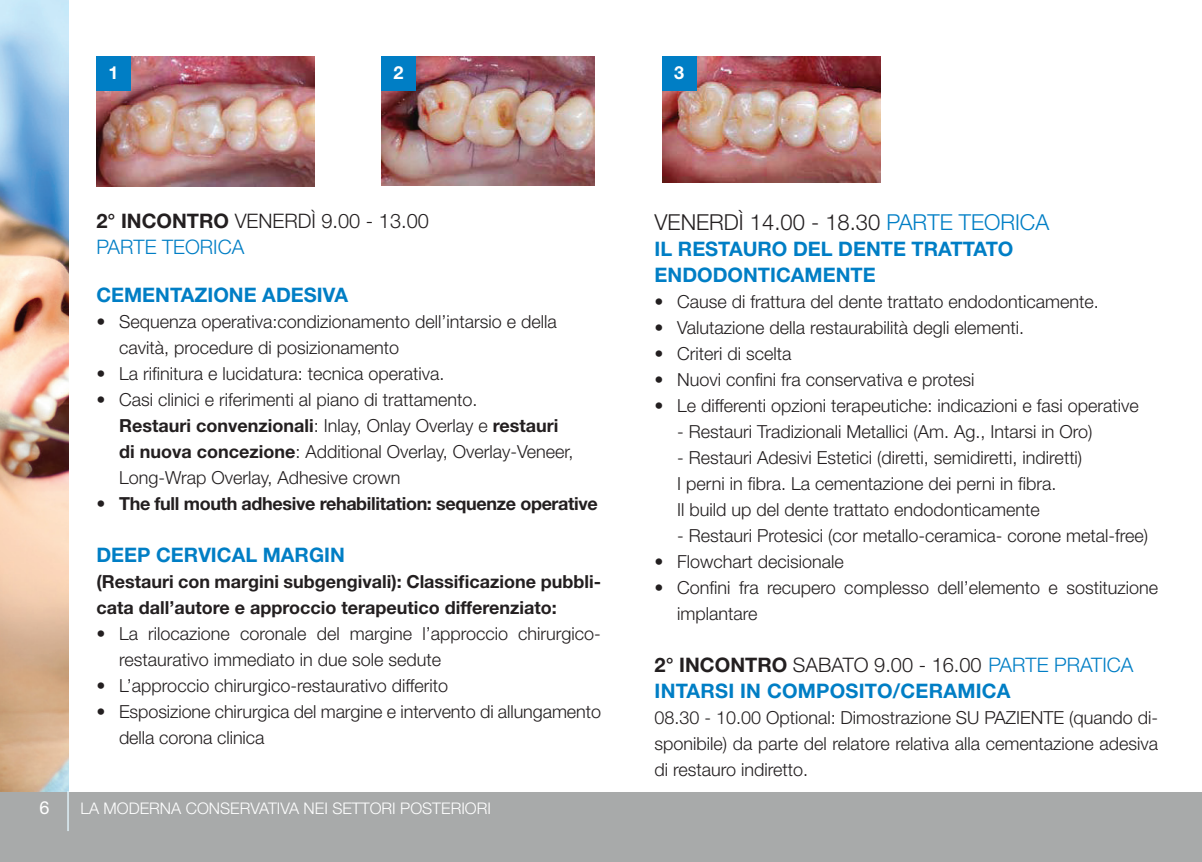
<style>
.page{position:relative;width:1202px;height:862px;background:#fff}
.page>*{position:absolute;margin:0;border:0;box-sizing:border-box;transform-origin:0 0}
.t1{font:300 22px "Helvetica Neue LT Std";color:#231f20}
.t2{font:700 20px/26px "Helvetica Neue LT Std";color:#007ec5}
.t3{font:300 20px/26px "Helvetica Neue LT Std";color:#231f20}
.t4{font:300 18px/26px "Helvetica Neue LT Std";color:#231f20}
.t5{font:700 18px/26px "Helvetica Neue LT Std";color:#231f20}
.t6{font:700 18px "Helvetica Neue LT Std";letter-spacing:-.02em;color:#231f20}
.t7{font:700 18px "Helvetica Neue LT Std";color:#fff}
.t8{font:18px "Helvetica Neue LT Std";color:#fff}
.t9{font:300 16px "Helvetica Neue LT Std";color:#fff}
.s1{font-weight:700}
.s2{color:#007ec5}
.s3{font-weight:300}
.s4{color:#231f20}
.s5{font-weight:300;color:#231f20}
</style>
<div class="page">
<img style="left:0;top:0;width:68px;height:792px">
<div style="left:0;top:792px;width:1202px;height:70px;background:#a8aaaa"></div>
<hr style="left:67px;top:791px;width:2px;height:40px;background:#e1f4fc">
<img style="left:96px;top:57px;width:218px;height:129px">
<div style="left:96px;top:57px;width:34px;height:34px;background:#007ec5"></div>
<img style="left:382px;top:57px;width:213px;height:128px">
<div style="left:382px;top:57px;width:34px;height:34px;background:#007ec5"></div>
<img style="left:662px;top:57px;width:218px;height:125px">
<div style="left:662px;top:57px;width:34px;height:34px;background:#007ec5"></div>
<p class="t7" style="left:108px;top:62px;width:12px">1</p>
<p class="t7" style="left:394px;top:62px;width:12px">2</p>
<p class="t7" style="left:674px;top:62px;width:12px">3</p>
<p class="t3" style="left:96px;top:208px;width:334px"><span class="s1">2° INCONTRO</span> VENERDÌ 9.00 - 13.00<br><span class="s2">PARTE TEORICA</span></p>
<p class="t2" style="left:96px;top:282px;width:253px">CEMENTAZIONE ADESIVA</p>
<p class="t4" style="left:119px;top:309px;width:439px;text-indent:-23px">• Sequenza operativa:condizionamento dell’intarsio e della cavità, procedure di posizionamento</p>
<p class="t4" style="left:96px;top:361px;width:350px">• La rifinitura e lucidatura: tecnica operativa.</p>
<p class="t4" style="left:119px;top:386px;width:456px;text-indent:-23px">• Casi clinici e riferimenti al piano di trattamento.<br><span class="s1">Restauri convenzionali</span>: Inlay, Onlay Overlay e <span class="s1">restauri di nuova concezione</span>: Additional Overlay, Overlay-Veneer, Long-Wrap Overlay, Adhesive crown</p>
<p class="t6" style="left:96px;top:493px;width:503px"><span class="s3">•</span> The full mouth adhesive rehabilitation: sequenze operative</p>
<p class="t2" style="left:96px;top:542px;width:250px">DEEP CERVICAL MARGIN</p>
<p class="t5" style="left:96px;top:568px;width:506px">(Restauri con margini subgengivali): Classificazione pubbli&shy;cata dall’autore e approccio terapeutico differenziato:</p>
<p class="t4" style="left:119px;top:621px;width:483px;text-indent:-23px">• La rilocazione coronale del margine l’approccio chirurgico&shy;restaurativo immediato in due sole sedute</p>
<p class="t4" style="left:96px;top:672px;width:353px">• L’approccio chirurgico-restaurativo differito</p>
<p class="t4" style="left:119px;top:698px;width:483px;text-indent:-23px">• Esposizione chirurgica del margine e intervento di allungamento della corona clinica</p>
<p class="t8" style="left:39px;top:797px;width:12px">6</p>
<p class="t9" style="left:81px;top:798px;width:412px">LA MODERNA CONSERVATIVA NEI SETTORI POSTERIORI</p>
<p class="t1" style="left:655px;top:208px;width:396px">VENERDÌ 14.00 - 18.30 <span class="s2">PARTE TEORICA</span></p>
<p class="t2" style="left:655px;top:235px;width:360px">IL RESTAURO DEL DENTE TRATTATO<br>ENDODONTICAMENTE</p>
<p class="t4" style="left:655px;top:288px;width:446px">• Cause di frattura del dente trattato endodonticamente.</p>
<p class="t4" style="left:655px;top:314px;width:371px">• Valutazione della restaurabilità degli elementi.</p>
<p class="t4" style="left:655px;top:340px;width:139px">• Criteri di scelta</p>
<p class="t4" style="left:655px;top:366px;width:321px">• Nuovi confini fra conservativa e protesi</p>
<p class="t4" style="left:655px;top:392px;width:486px">• Le differenti opzioni terapeutiche: indicazioni e fasi operative</p>
<p class="t4" style="left:677px;top:418px;width:417px">- Restauri Tradizionali Metallici (Am. Ag., Intarsi in Oro)</p>
<p class="t4" style="left:677px;top:444px;width:407px">- Restauri Adesivi Estetici (diretti, semidiretti, indiretti)<br>I perni in fibra. La cementazione dei perni in fibra.<br>Il build up del dente trattato endodonticamente</p>
<p class="t4" style="left:677px;top:522px;width:472px">- Restauri Protesici (cor metallo-ceramica- corone metal-free)</p>
<p class="t4" style="left:655px;top:548px;width:191px">• Flowchart decisionale</p>
<p class="t4" style="left:677px;top:574px;width:482px;text-indent:-23px">• Confini fra recupero complesso dell’elemento e sostituzione implantare</p>
<p class="t2" style="left:655px;top:651px;width:480px"><span class="s4">2° INCONTRO</span> <span class="s5">SABATO 9.00 - 16.00</span> <span class="s3">PARTE PRATICA<br></span>INTARSI IN COMPOSITO/CERAMICA</p>
<p class="t4" style="left:655px;top:704px;width:505px;text-align:justify">08.30 - 10.00 Optional: Dimostrazione SU PAZIENTE (quando di&shy;sponibile) da parte del relatore relativa alla cementazione adesiva di restauro indiretto.</p>
</div>
